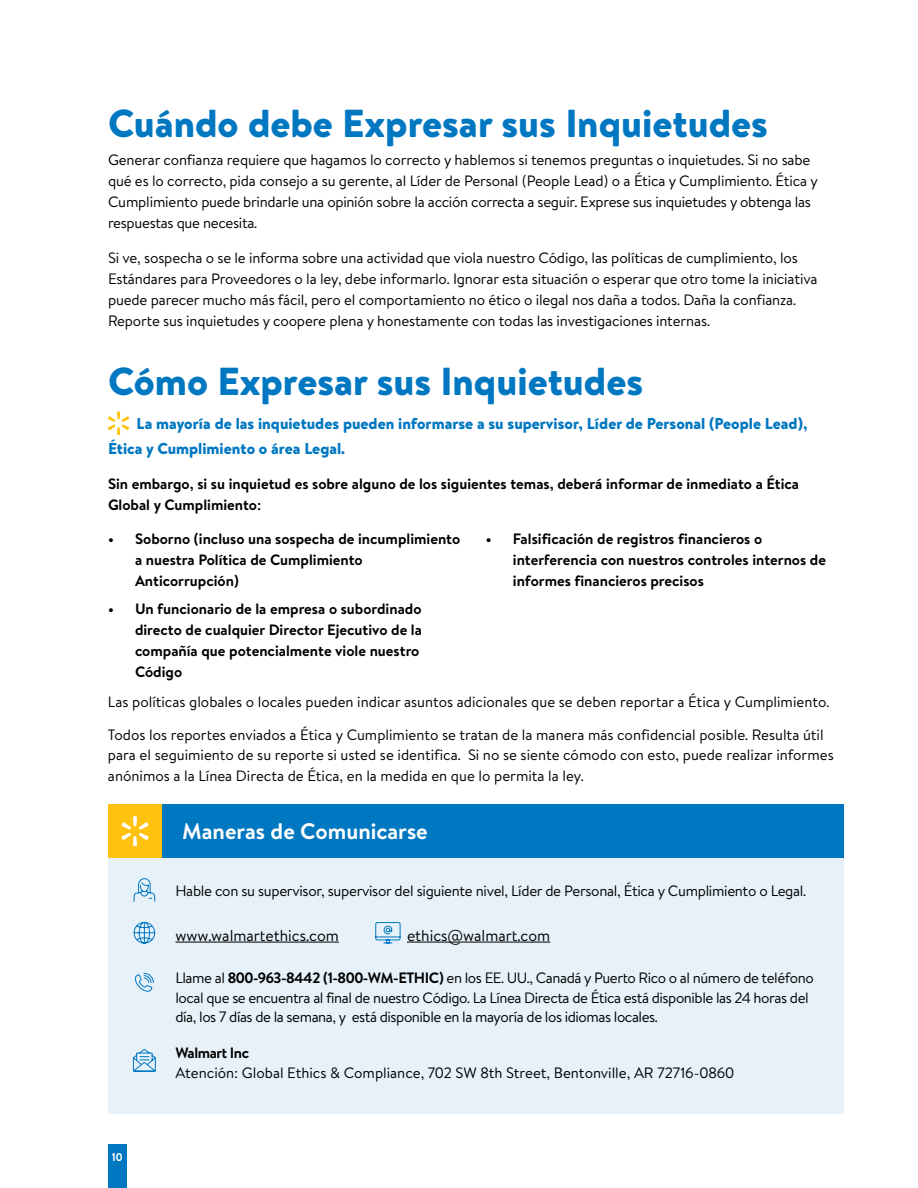
<style>
.page{position:relative;width:918px;height:1188px;background:#fff}
.page>*{position:absolute;margin:0;border:0;box-sizing:border-box;transform-origin:0 0}
.t1{font:900 39px "Bogle";color:#0077c1}
.t2{font:700 22.5px "Bogle";color:#fff}
.t3{font:900 15.75px/25.2px "Bogle";color:#0077c1}
.t4{font:15.75px "Bogle";color:#000}
.t5{font:15px/21px "Bogle";letter-spacing:-.01em;color:#000}
.t6{font:700 15px/21px "Bogle";color:#000}
.t7{font:15px/19.5px "Bogle";letter-spacing:-.03em;color:#000}
.t8{font:700 15px "Bogle";letter-spacing:-.03em;color:#000}
.t9{font:700 11.25px "Bogle";color:#fff}
.s1{font-weight:700}
</style>
<div class="page">
<svg style="left:108px;top:411px;width:21px;height:24px"></svg>
<div style="left:108px;top:858px;width:736px;height:255px;background:#e6f1f9"></div>
<hr style="left:176px;top:942px;width:163px;height:1px;background:#000">
<hr style="left:407px;top:942px;width:143px;height:1px;background:#000">
<div style="left:108px;top:804px;width:54px;height:54px;background:#ffc20e"></div>
<svg style="left:121px;top:816px;width:28px;height:30px"></svg>
<div style="left:162px;top:804px;width:682px;height:54px;background:#0077c1"></div>
<svg style="left:133px;top:922px;width:23px;height:22px"></svg>
<svg style="left:133px;top:878px;width:23px;height:24px"></svg>
<svg style="left:375px;top:922px;width:26px;height:22px"></svg>
<svg style="left:132px;top:1049px;width:24px;height:23px"></svg>
<svg style="left:134px;top:972px;width:20px;height:20px"></svg>
<div style="left:108px;top:1145px;width:19px;height:43px;background:#0077c1"></div>
<h1 class="t1" style="left:108px;top:96px;width:661px">Cuándo debe Expresar sus Inquietudes</h1>
<p class="t5" style="left:108px;top:149px;width:711px">Generar confianza requiere que hagamos lo correcto y hablemos si tenemos preguntas o inquietudes. Si no sabe qué es lo correcto, pida consejo a su gerente, al Líder de Personal (People Lead) o a Ética y Cumplimiento. Ética y Cumplimiento puede brindarle una opinión sobre la acción correcta a seguir. Exprese sus inquietudes y obtenga las respuestas que necesita.</p>
<p class="t5" style="left:108px;top:246px;width:711px">Si ve, sospecha o se le informa sobre una actividad que viola nuestro Código, las políticas de cumplimiento, los Estándares para Proveedores o la ley, debe informarlo. Ignorar esta situación o esperar que otro tome la iniciativa puede parecer mucho más fácil, pero el comportamiento no ético o ilegal nos daña a todos. Daña la confianza.<br>Reporte sus inquietudes y coopere plena y honestamente con todas las investigaciones internas.</p>
<h1 class="t1" style="left:108px;top:354px;width:537px">Cómo Expresar sus Inquietudes</h1>
<p class="t3" style="left:108px;top:411px;width:701px;text-indent:29px">La mayoría de las inquietudes pueden informarse a su supervisor, Líder de Personal (People Lead),<br>Ética y Cumplimiento o área Legal.</p>
<p class="t6" style="left:108px;top:473px;width:693px">Sin embargo, si su inquietud es sobre alguno de los siguientes temas, deberá informar de inmediato a Ética<br>Global y Cumplimiento:</p>
<p class="t6" style="left:135px;top:528px;width:327px;text-indent:-27px">• Soborno (incluso una sospecha de incumplimiento a nuestra Política de Cumplimiento<br>Anticorrupción)</p>
<p class="t6" style="left:135px;top:598px;width:288px;text-indent:-27px">• Un funcionario de la empresa o subordinado directo de cualquier Director Ejecutivo de la compañía que potencialmente viole nuestro Código</p>
<p class="t6" style="left:513px;top:528px;width:315px;text-indent:-27px">• Falsificación de registros financieros o interferencia con nuestros controles internos de informes financieros precisos</p>
<p class="t5" style="left:108px;top:691px;width:723px">Las políticas globales o locales pueden indicar asuntos adicionales que se deben reportar a Ética y Cumplimiento.</p>
<p class="t5" style="left:108px;top:725px;width:727px;line-height:19.5px">Todos los reportes enviados a Ética y Cumplimiento se tratan de la manera más confidencial posible. Resulta útil para el seguimiento de su reporte si usted se identifica. Si no se siente cómodo con esto, puede realizar informes</p>
<p class="t5" style="left:108px;top:764px;width:477px">anónimos a la Línea Directa de Ética, en la medida en que lo permita la ley.</p>
<h2 class="t2" style="left:182px;top:816px;width:247px">Maneras de Comunicarse</h2>
<p class="t9" style="left:112px;top:1149px;width:12px">10</p>
<p class="t5" style="left:176px;top:880px;width:632px">Hable con su supervisor, supervisor del siguiente nivel, Líder de Personal, Ética y Cumplimiento o Legal.</p>
<p class="t4" style="left:176px;top:924px;width:165px">www.walmartethics.com</p>
<p class="t4" style="left:407px;top:924px;width:145px">ethics@walmart.com</p>
<p class="t7" style="left:176px;top:968px;width:640px">Llame al <span class="s1">800-963-8442 (1-800-WM-ETHIC)</span> en los EE. UU., Canadá y Puerto Rico o al número de teléfono local que se encuentra al final de nuestro Código. La Línea Directa de Ética está disponible las 24 horas del día, los 7 días de la semana, y está disponible en la mayoría de los idiomas locales.</p>
<p class="t8" style="left:176px;top:1042px;width:75px">Walmart Inc</p>
<p class="t5" style="left:176px;top:1062px;width:560px">Atención: Global Ethics &amp; Compliance, 702 SW 8th Street, Bentonville, AR 72716-0860</p>
</div>
